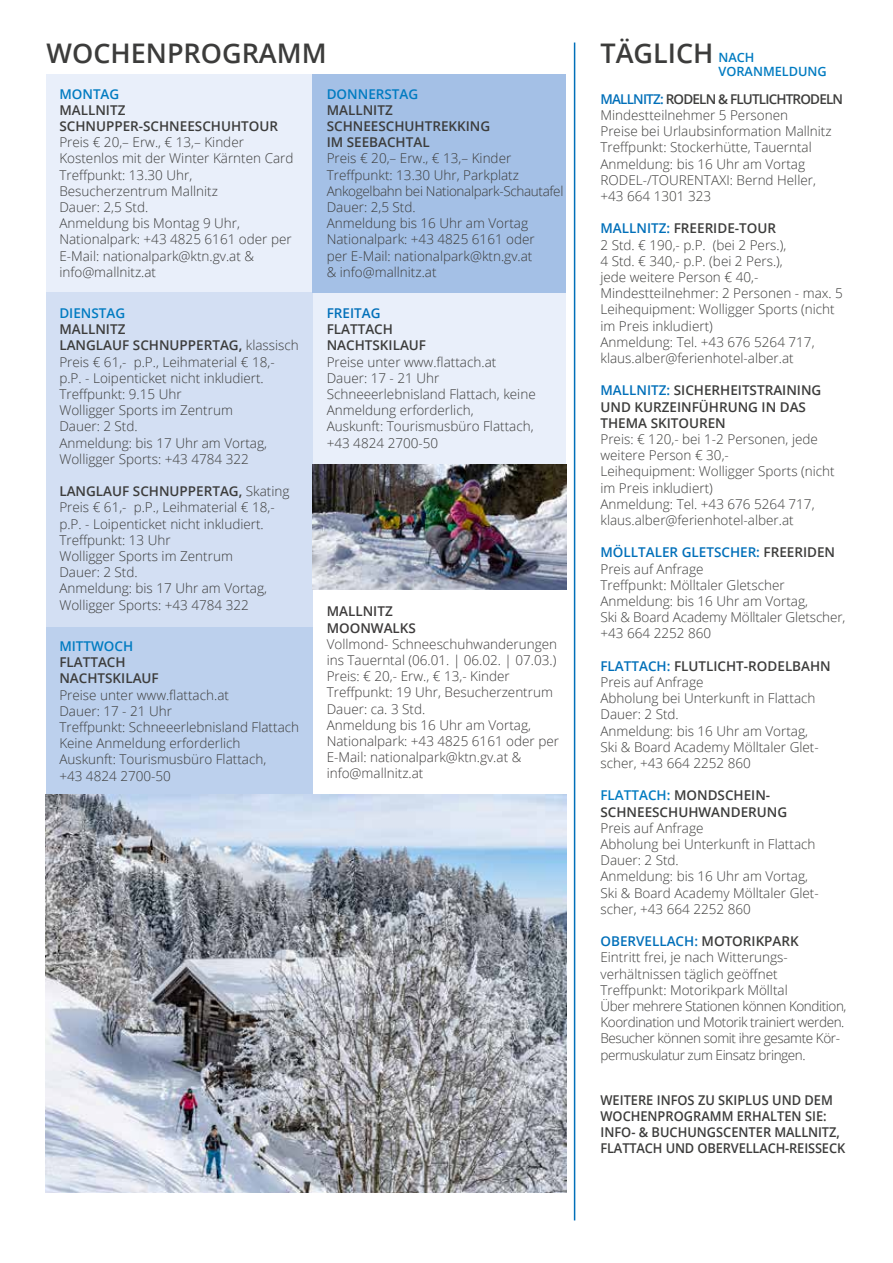
<style>
.page{position:relative;width:893px;height:1263px;background:#fff}
.page>*{position:absolute;margin:0;border:0;box-sizing:border-box;transform-origin:0 0}
.t1{font:600 27px "Open Sans";color:#3c3c3b}
.t2{font:300 13.5px/16.2px "Open Sans";color:#3c3c3b}
.t3{font:300 13.5px/16.2px "Open Sans";letter-spacing:-.03em;color:#3c3c3b}
.t4{font:300 13.5px/16.2px "Open Sans";color:#3d3b3b}
.t5{font:600 13.5px/16.2px "Open Sans";color:#3c3c3b}
.t6{font:600 13.5px/16.2px "Open Sans";color:#3c3c3b;scale:.95 1}
.t7{font:600 13.5px "Open Sans";color:#007bc1}
.t8{font:600 13.5px/16.2px "Open Sans";color:#3d3b3b}
.t9{font:600 13.5px "Open Sans";color:#006fb9}
.t10{font:600 12.75px/13.5px "Open Sans";color:#007bc1}
.s1{font-weight:600;color:#006fb9}
.s2{font-weight:600}
.s3{color:#006fb9}
.s4{color:#007bc1}
</style>
<div class="page">
<div style="left:46px;top:74px;width:266px;height:219px;background:#e9effa"></div>
<div style="left:312px;top:293px;width:254px;height:171px;background:#e9effa"></div>
<div style="left:46px;top:293px;width:266px;height:334px;background:#d3dff3"></div>
<div style="left:46px;top:627px;width:266px;height:172px;background:#bcd0ed"></div>
<hr style="left:574px;top:43px;width:1px;height:1177px;background:#006fb9">
<img style="left:312px;top:464px;width:254px;height:125px">
<img style="left:46px;top:794px;width:520px;height:399px">
<div style="left:312px;top:74px;width:254px;height:219px;background:#a4c0e6"></div>
<h1 class="t1" style="left:47px;top:35px;width:282px">WOCHENPROGRAMM</h1>
<h1 class="t1" style="left:600px;top:35px;width:114px">TÄGLICH</h1>
<p class="t2" style="left:600px;top:90px;width:244px"><span class="s1">MALLNITZ:</span> <span class="s2">RODELN &amp; FLUTLICHTRODELN<br></span>Mindestteilnehmer 5 Personen<br>Preise bei Urlaubsinformation Mallnitz<br>Treffpunkt: Stockerhütte, Tauerntal<br>Anmeldung: bis 16 Uhr am Vortag<br>RODEL-/TOURENTAXI: Bernd Heller,<br>+43 664 1301 323</p>
<p class="t2" style="left:600px;top:220px;width:244px"><span class="s1">MALLNITZ:</span> <span class="s2">FREERIDE-TOUR<br></span>2 Std. € 190,- p.P. (bei 2 Pers.),<br>4 Std. € 340,- p.P. (bei 2 Pers.),<br>jede weitere Person € 40,-<br>Mindestteilnehmer: 2 Personen - max. 5<br>Leihequipment: Wolligger Sports (nicht im Preis inkludiert)<br>Anmeldung: Tel. +43 676 5264 717, klaus.alber@ferienhotel-alber.at</p>
<p class="t5" style="left:600px;top:382px;width:222px"><span class="s3">MALLNITZ:</span> SICHERHEITSTRAINING<br>UND KURZEINFÜHRUNG IN DAS<br>THEMA SKITOUREN</p>
<p class="t2" style="left:600px;top:431px;width:236px">Preis: € 120,- bei 1-2 Personen, jede weitere Person € 30,-<br>Leihequipment: Wolligger Sports (nicht im Preis inkludiert)<br>Anmeldung: Tel. +43 676 5264 717, klaus.alber@ferienhotel-alber.at</p>
<p class="t2" style="left:600px;top:544px;width:246px"><span class="s1">MÖLLTALER GLETSCHER:</span> <span class="s2">FREERIDEN<br></span>Preis auf Anfrage<br>Treffpunkt: Mölltaler Gletscher<br>Anmeldung: bis 16 Uhr am Vortag,<br>Ski &amp; Board Academy Mölltaler Gletscher, +43 664 2252 860</p>
<p class="t2" style="left:600px;top:657px;width:232px"><span class="s1">FLATTACH:</span> <span class="s2">FLUTLICHT-RODELBAHN<br></span>Preis auf Anfrage<br>Abholung bei Unterkunft in Flattach<br>Dauer: 2 Std.<br>Anmeldung: bis 16 Uhr am Vortag,<br>Ski &amp; Board Academy Mölltaler Glet&shy;scher, +43 664 2252 860</p>
<p class="t5" style="left:600px;top:787px;width:188px"><span class="s4">FLATTACH:</span> MONDSCHEIN-<br>SCHNEESCHUHWANDERUNG</p>
<p class="t2" style="left:600px;top:819px;width:220px">Preis auf Anfrage<br>Abholung bei Unterkunft in Flattach<br>Dauer: 2 Std.<br>Anmeldung: bis 16 Uhr am Vortag,<br>Ski &amp; Board Academy Mölltaler Glet&shy;scher, +43 664 2252 860</p>
<p class="t3" style="left:600px;top:933px;width:248px"><span class="s1">OBERVELLACH:</span> <span class="s2">MOTORIKPARK<br></span>Eintritt frei, je nach Witterungs&shy;verhältnissen täglich geöffnet Treffpunkt: Motorikpark Mölltal<br>Über mehrere Stationen können Kondition, Koordination und Motorik trainiert werden.<br>Besucher können somit ihre gesamte Kör&shy;permuskulatur zum Einsatz bringen.</p>
<p class="t6" style="left:600px;top:1091px;width:259px">WEITERE INFOS ZU SKIPLUS UND DEM WOCHENPROGRAMM ERHALTEN SIE:<br>INFO- &amp; BUCHUNGSCENTER MALLNITZ, FLATTACH UND OBERVELLACH-REISSECK</p>
<p class="t10" style="left:718px;top:50px;width:110px">NACH<br>VORANMELDUNG</p>
<p class="t7" style="left:59px;top:84px;width:62px">MONTAG</p>
<p class="t5" style="left:59px;top:102px;width:220px">MALLNITZ<br>SCHNUPPER-SCHNEESCHUHTOUR</p>
<p class="t2" style="left:59px;top:134px;width:236px">Preis € 20,– Erw., € 13,– Kinder<br>Kostenlos mit der Winter Kärnten Card<br>Treffpunkt: 13.30 Uhr,<br>Besucherzentrum Mallnitz<br>Dauer: 2,5 Std.<br>Anmeldung bis Montag 9 Uhr,<br>Nationalpark: +43 4825 6161 oder per<br>E-Mail: nationalpark@ktn.gv.at &amp; info@mallnitz.at</p>
<p class="t7" style="left:59px;top:304px;width:67px">DIENSTAG</p>
<p class="t2" style="left:59px;top:321px;width:241px"><span class="s2">MALLNITZ<br>LANGLAUF SCHNUPPERTAG,</span> klassisch<br>Preis € 61,- p.P., Leihmaterial € 18,- p.P. - Loipenticket nicht inkludiert.<br>Treffpunkt: 9.15 Uhr<br>Wolligger Sports im Zentrum<br>Dauer: 2 Std.<br>Anmeldung: bis 17 Uhr am Vortag,<br>Wolligger Sports: +43 4784 322</p>
<p class="t2" style="left:59px;top:483px;width:232px"><span class="s2">LANGLAUF SCHNUPPERTAG,</span> Skating<br>Preis € 61,- p.P., Leihmaterial € 18,- p.P. - Loipenticket nicht inkludiert.<br>Treffpunkt: 13 Uhr<br>Wolligger Sports im Zentrum<br>Dauer: 2 Std.<br>Anmeldung: bis 17 Uhr am Vortag,<br>Wolligger Sports: +43 4784 322</p>
<p class="t7" style="left:59px;top:637px;width:75px">MITTWOCH</p>
<p class="t5" style="left:59px;top:654px;width:101px">FLATTACH<br>NACHTSKILAUF</p>
<p class="t2" style="left:59px;top:686px;width:241px">Preise unter www.flattach.at<br>Dauer: 17 - 21 Uhr<br>Treffpunkt: Schneeerlebnisland Flattach<br>Keine Anmeldung erforderlich<br>Auskunft: Tourismusbüro Flattach,<br>+43 4824 2700-50</p>
<p class="t7" style="left:327px;top:84px;width:93px">DONNERSTAG</p>
<p class="t5" style="left:327px;top:102px;width:165px">MALLNITZ<br>SCHNEESCHUHTREKKING<br>IM SEEBACHTAL</p>
<p class="t2" style="left:327px;top:150px;width:238px">Preis € 20,– Erw., € 13,– Kinder<br>Treffpunkt: 13.30 Uhr, Parkplatz<br>Ankogelbahn bei Nationalpark-Schautafel<br>Dauer: 2,5 Std.<br>Anmeldung bis 16 Uhr am Vortag<br>Nationalpark: +43 4825 6161 oder<br>per E-Mail: nationalpark@ktn.gv.at<br>&amp; info@mallnitz.at</p>
<p class="t9" style="left:327px;top:304px;width:55px">FREITAG</p>
<p class="t5" style="left:327px;top:321px;width:101px">FLATTACH<br>NACHTSKILAUF</p>
<p class="t2" style="left:327px;top:353px;width:211px">Preise unter www.flattach.at<br>Dauer: 17 - 21 Uhr<br>Schneeerlebnisland Flattach, keine<br>Anmeldung erforderlich,<br>Auskunft: Tourismusbüro Flattach, +43 4824 2700-50</p>
<p class="t8" style="left:327px;top:603px;width:91px">MALLNITZ<br>MOONWALKS</p>
<p class="t4" style="left:327px;top:635px;width:234px">Vollmond- Schneeschuhwanderungen ins Tauerntal (06.01. | 06.02. | 07.03.)<br>Preis: € 20,- Erw., € 13,- Kinder<br>Treffpunkt: 19 Uhr, Besucherzentrum<br>Dauer: ca. 3 Std.<br>Anmeldung bis 16 Uhr am Vortag,<br>Nationalpark: +43 4825 6161 oder per<br>E-Mail: nationalpark@ktn.gv.at &amp; info@mallnitz.at</p>
</div>
